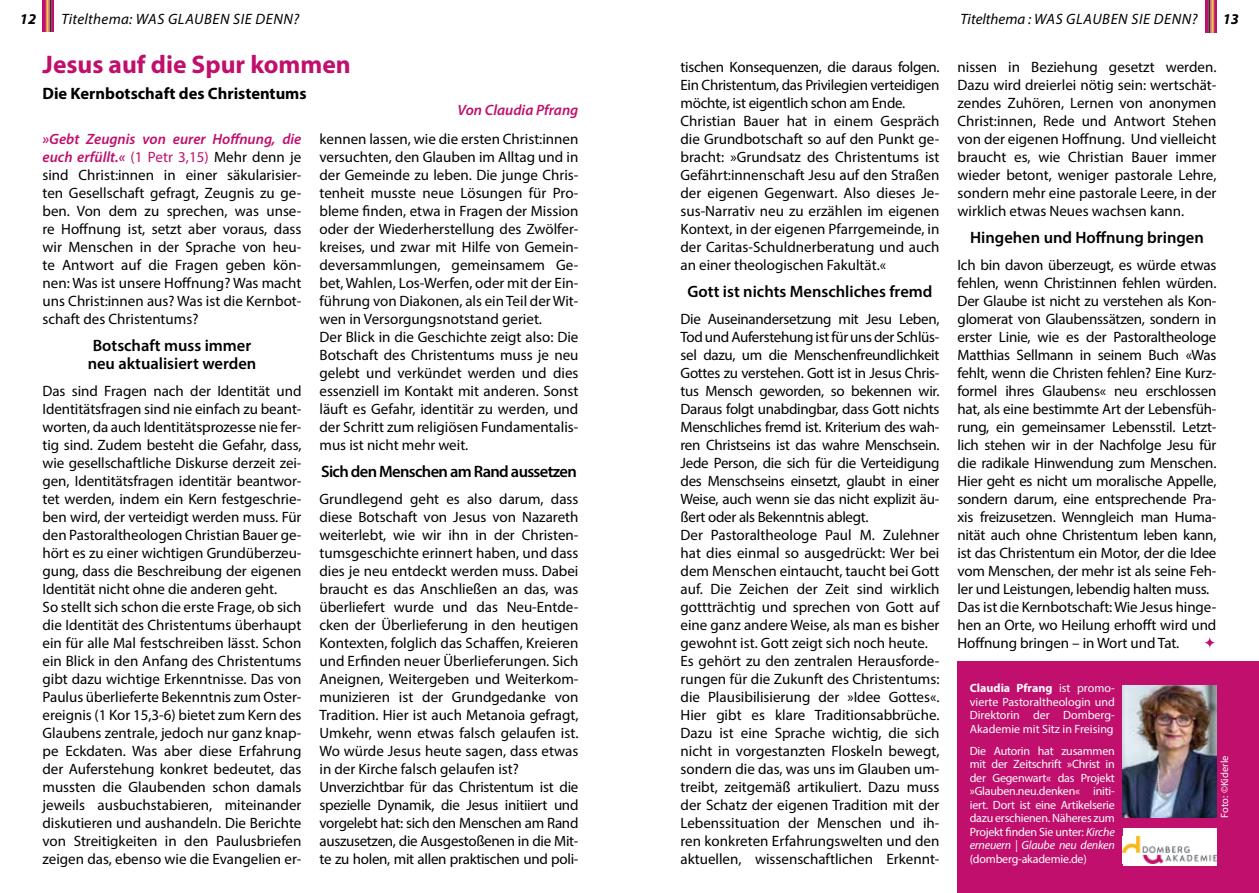
<style>
.page{position:relative;width:1259px;height:893px;background:#fff}
.page>*{position:absolute;margin:0;border:0;box-sizing:border-box;transform-origin:0 0}
.t1{font:700 25.5px "Myriad Pro";color:#c00f6c}
.t2{font:600 16.5px/18px "Myriad Pro";color:#000;text-align:center}
.t3{font:700 16.5px "Myriad Pro";color:#000}
.t4{font:600 16.5px "Myriad Pro";letter-spacing:-.04em;color:#000}
.t5{font:15px/18px "Myriad Pro";color:#000}
.t6{font:italic 15px "Myriad Pro";letter-spacing:.02em;color:#000}
.t7{font:italic 600 15px "Myriad Pro";color:#c00f6c}
.t8{font:italic 700 15px "Myriad Pro";color:#000}
.t9{font:12px/13.5px "Myriad Pro";letter-spacing:-.02em;color:#fff;text-align:justify}
.t10{font:10.5px "Myriad Pro";color:#fff}
.s1{font-weight:600;font-style:italic;color:#c00f6c}
.s2{color:#c00f6c}
.s3{font-weight:700}
.s4{font-style:italic}
</style>
<div class="page">
<div style="left:958px;top:662px;width:301px;height:231px;background:#c00f6c"></div>
<img style="left:1123px;top:685px;width:93px;height:132px">
<div style="left:1123px;top:828px;width:93px;height:38px;background:#fff"></div>
<img style="left:1123px;top:837px;width:93px;height:26px">
<svg style="left:1205px;top:0;width:11px;height:33px"></svg>
<svg style="left:43px;top:0;width:10px;height:32px"></svg>
<p class="t8" style="left:20px;top:9px;width:18px">12</p>
<p class="t6" style="left:61px;top:10px;width:205px">Titelthema: was glauben sie denn</p>
<p class="t6" style="left:293px;top:10px;width:7px">?</p>
<p class="t6" style="left:960px;top:10px;width:204px">Titelthema : Was Glauben sie denn</p>
<p class="t6" style="left:1191px;top:10px;width:7px">?</p>
<p class="t8" style="left:1222px;top:9px;width:18px">13</p>
<h1 class="t1" style="left:43px;top:48px;width:310px">Jesus auf die Spur kommen</h1>
<p class="t3" style="left:43px;top:82px;width:266px">Die Kernbotschaft des Christentums</p>
<p class="t7" style="left:457px;top:101px;width:122px">Von Claudia Pfrang</p>
<p class="t5" style="left:43px;top:130px;width:260px;text-align:justify"><span class="s1">»Gebt Zeugnis von eurer Hoffnung, die euch erfüllt.«</span> <span class="s2">(1 Petr 3,15)</span> Mehr denn je sind Christ:innen in einer säkularisier&shy;ten Gesellschaft gefragt, Zeugnis zu ge&shy;ben. Von dem zu sprechen, was unse&shy;re Hoffnung ist, setzt aber voraus, dass wir Menschen in der Sprache von heu&shy;te Antwort auf die Fragen geben kön&shy;nen: Was ist unsere Hoffnung? Was macht uns Christ:innen aus? Was ist die Kernbot&shy;schaft des Christentums?</p>
<p class="t2" style="left:88px;top:336px;width:170px">Botschaft muss immer neu aktualisiert werden</p>
<p class="t5" style="left:43px;top:382px;width:260px">Das sind Fragen nach der Identität und Identitätsfragen sind nie einfach zu beant&shy;worten, da auch Identitätsprozesse nie fer&shy;tig sind. Zudem besteht die Gefahr, dass, wie gesellschaftliche Diskurse derzeit zei&shy;gen, Identitätsfragen identitär beantwor&shy;tet werden, indem ein Kern festgeschrie&shy;ben wird, der verteidigt werden muss. Für den Pastoraltheologen Christian Bauer ge&shy;hört es zu einer wichtigen Grundüberzeu&shy;gung, dass die Beschreibung der eigenen Identität nicht ohne die anderen geht.<br>So stellt sich schon die erste Frage, ob sich die Identität des Christentums überhaupt ein für alle Mal festschreiben lässt. Schon ein Blick in den Anfang des Christentums gibt dazu wichtige Erkenntnisse. Das von Paulus überlieferte Bekenntnis zum Oster&shy;ereignis (1 Kor 15,3-6) bietet zum Kern des Glaubens zentrale, jedoch nur ganz knap&shy;pe Eckdaten. Was aber diese Erfahrung der Auferstehung konkret bedeutet, das mussten die Glaubenden schon damals jeweils ausbuchstabieren, miteinander diskutieren und aushandeln. Die Berichte von Streitigkeiten in den Paulusbriefen zeigen das, ebenso wie die Evangelien er-</p>
<p class="t5" style="left:319px;top:130px;width:260px">kennen lassen, wie die ersten Christ:innen versuchten, den Glauben im Alltag und in der Gemeinde zu leben. Die junge Chris&shy;tenheit musste neue Lösungen für Pro&shy;bleme finden, etwa in Fragen der Mission oder der Wiederherstellung des Zwölfer&shy;kreises, und zwar mit Hilfe von Gemein&shy;deversammlungen, gemeinsamem Ge&shy;bet, Wahlen, Los-Werfen, oder mit der Ein&shy;führung von Diakonen, als ein Teil der Wit&shy;wen in Versorgungsnotstand geriet.<br>Der Blick in die Geschichte zeigt also: Die Botschaft des Christentums muss je neu gelebt und verkündet werden und dies essenziell im Kontakt mit anderen. Sonst läuft es Gefahr, identitär zu werden, und der Schritt zum religiösen Fundamentalis&shy;mus ist nicht mehr weit.</p>
<p class="t4" style="left:321px;top:461px;width:257px">Sich den Menschen am Rand aussetzen</p>
<p class="t5" style="left:319px;top:490px;width:260px">Grundlegend geht es also darum, dass diese Botschaft von Jesus von Nazareth weiterlebt, wie wir ihn in der Christen&shy;tumsgeschichte erinnert haben, und dass dies je neu entdeckt werden muss. Dabei braucht es das Anschließen an das, was überliefert wurde und das Neu-Entde&shy;cken der Überlieferung in den heutigen Kontexten, folglich das Schaffen, Kreieren und Erfinden neuer Überlieferungen. Sich Aneignen, Weitergeben und Weiterkom&shy;munizieren ist der Grundgedanke von Tradition. Hier ist auch Metanoia gefragt, Umkehr, wenn etwas falsch gelaufen ist.<br>Wo würde Jesus heute sagen, dass etwas in der Kirche falsch gelaufen ist?<br>Unverzichtbar für das Christentum ist die spezielle Dynamik, die Jesus initiiert und vorgelebt hat: sich den Menschen am Rand auszusetzen, die Ausgestoßenen in die Mit&shy;te zu holen, mit allen praktischen und poli-</p>
<p class="t5" style="left:680px;top:58px;width:260px">tischen Konsequenzen, die daraus folgen.<br>Ein Christentum, das Privilegien verteidigen möchte, ist eigentlich schon am Ende.<br>Christian Bauer hat in einem Gespräch die Grundbotschaft so auf den Punkt ge&shy;bracht: »Grundsatz des Christentums ist Gefährt:innenschaft Jesu auf den Straßen der eigenen Gegenwart. Also dieses Je&shy;sus-Narrativ neu zu erzählen im eigenen Kontext, in der eigenen Pfarrgemeinde, in der Caritas-Schuldnerberatung und auch an einer theologischen Fakultät.«</p>
<p class="t2" style="left:687px;top:282px;width:246px">Gott ist nichts Menschliches fremd</p>
<p class="t5" style="left:680px;top:310px;width:260px">Die Auseinandersetzung mit Jesu Leben, Tod und Auferstehung ist für uns der Schlüs&shy;sel dazu, um die Menschenfreundlichkeit Gottes zu verstehen. Gott ist in Jesus Chris&shy;tus Mensch geworden, so bekennen wir.<br>Daraus folgt unabdingbar, dass Gott nichts Menschliches fremd ist. Kriterium des wah&shy;ren Christseins ist das wahre Menschsein.<br>Jede Person, die sich für die Verteidigung des Menschseins einsetzt, glaubt in einer Weise, auch wenn sie das nicht explizit äu&shy;ßert oder als Bekenntnis ablegt.<br>Der Pastoraltheologe Paul M. Zulehner hat dies einmal so ausgedrückt: Wer bei dem Menschen eintaucht, taucht bei Gott auf. Die Zeichen der Zeit sind wirklich gottträchtig und sprechen von Gott auf eine ganz andere Weise, als man es bisher gewohnt ist. Gott zeigt sich noch heute.<br>Es gehört zu den zentralen Herausforde&shy;rungen für die Zukunft des Christentums: die Plausibilisierung der »Idee Gottes«.<br>Hier gibt es klare Traditionsabbrüche.<br>Dazu ist eine Sprache wichtig, die sich nicht in vorgestanzten Floskeln bewegt, sondern die das, was uns im Glauben um&shy;treibt, zeitgemäß artikuliert. Dazu muss der Schatz der eigenen Tradition mit der Lebenssituation der Menschen und ih&shy;ren konkreten Erfahrungswelten und den aktuellen, wissenschaftlichen Erkennt-</p>
<p class="t5" style="left:957px;top:58px;width:260px;text-align:justify">nissen in Beziehung gesetzt werden.<br>Dazu wird dreierlei nötig sein: wertschät&shy;zendes Zuhören, Lernen von anonymen Christ:innen, Rede und Antwort Stehen von der eigenen Hoffnung. Und vielleicht braucht es, wie Christian Bauer immer wieder betont, weniger pastorale Lehre, sondern mehr eine pastorale Leere, in der wirklich etwas Neues wachsen kann.</p>
<p class="t2" style="left:970px;top:228px;width:235px">Hingehen und Hoffnung bringen</p>
<p class="t5" style="left:957px;top:256px;width:260px">Ich bin davon überzeugt, es würde etwas fehlen, wenn Christ:innen fehlen würden.<br>Der Glaube ist nicht zu verstehen als Kon&shy;glomerat von Glaubenssätzen, sondern in erster Linie, wie es der Pastoraltheologe Matthias Sellmann in seinem Buch «Was fehlt, wenn die Christen fehlen? Eine Kurz&shy;formel ihres Glaubens« neu erschlossen hat, als eine bestimmte Art der Lebensfüh&shy;rung, ein gemeinsamer Lebensstil. Letzt&shy;lich stehen wir in der Nachfolge Jesu für die radikale Hinwendung zum Menschen.<br>Hier geht es nicht um moralische Appelle, sondern darum, eine entsprechende Pra&shy;xis freizusetzen. Wenngleich man Huma&shy;nität auch ohne Christentum leben kann, ist das Christentum ein Motor, der die Idee vom Menschen, der mehr ist als seine Feh&shy;ler und Leistungen, lebendig halten muss.<br>Das ist die Kernbotschaft: Wie Jesus hinge&shy;hen an Orte, wo Heilung erhofft wird und Hoffnung bringen – in Wort und Tat.</p>
<p class="t9" style="left:969px;top:681px;width:147px"><span class="s3">Claudia Pfrang</span> ist promo&shy;vierte Pastoraltheologin und Direktorin der Domberg-Akademie mit Sitz in Freising</p>
<p class="t9" style="left:969px;top:743px;width:147px">Die Autorin hat zusammen mit der Zeitschrift »Christ in der Gegenwart« das Projekt »Glauben.neu.denken« initi&shy;iert. Dort ist eine Artikelserie dazu erschienen. Näheres zum Projekt finden Sie unter: <span class="s4">Kirche erneuern | Glaube neu denken</span></p>
<p class="t9" style="left:969px;top:851px;width:119px">(domberg-akademie.de)</p>
<p class="t10" style="left:1218px;top:817px;width:63px;rotate:-90deg">Foto: ©Kiderle</p>
</div>
